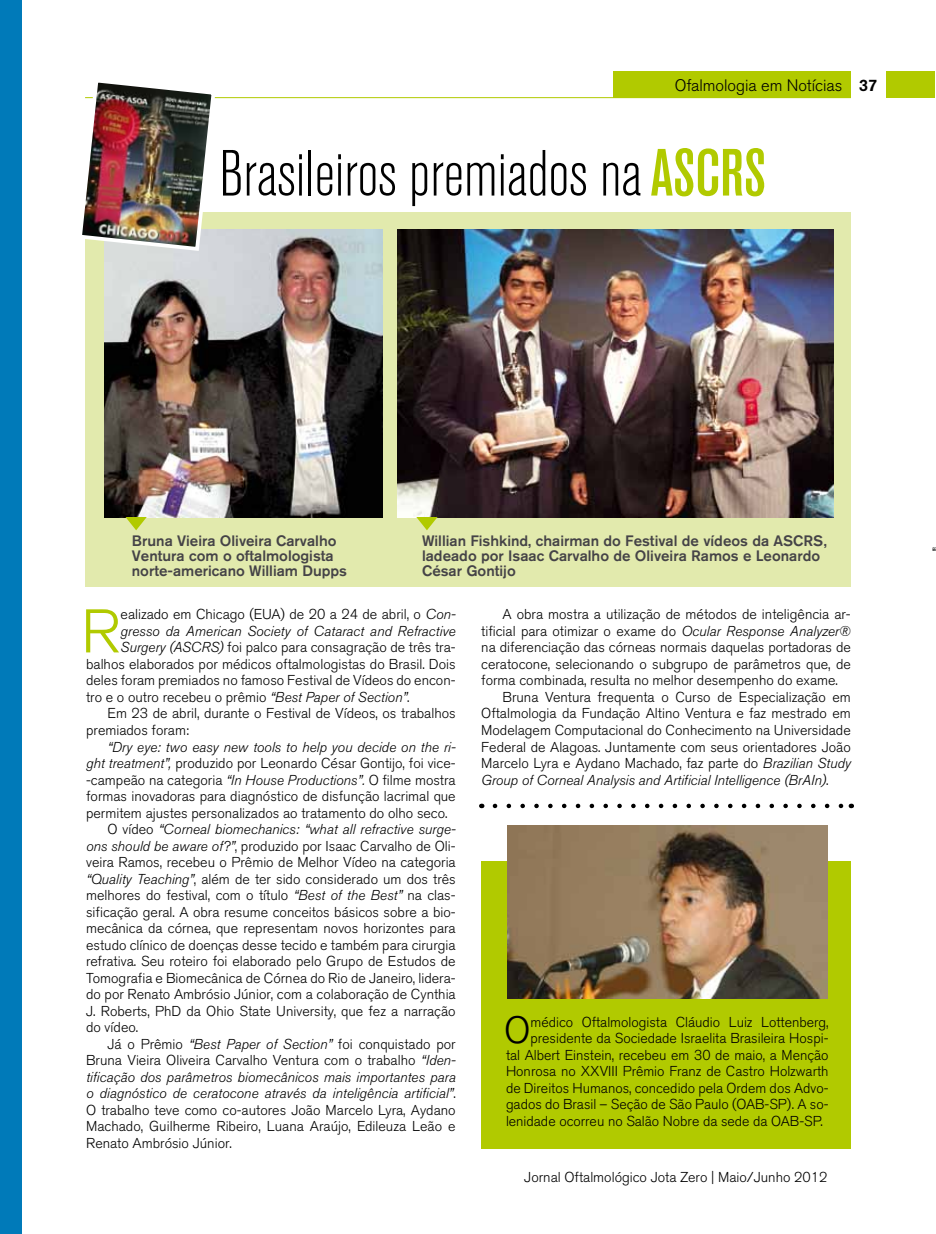
<style>
.page{position:relative;width:936px;height:1234px;background:#fff}
.page>*{position:absolute;margin:0;border:0;box-sizing:border-box;transform-origin:0 0}
.t1{font:300 condensed 64.5px "Akzidenz Grotesk BQ";color:#000}
.t2{font:300 61.05px "Akzidenz Grotesk BQ";color:#b1ca00}
.t3{font:300 37.65px "Akzidenz Grotesk BQ";color:#000}
.t4{font:300 16.5px "Akzidenz Grotesk BQ";color:#000}
.t5{font:500 16.5px "Akzidenz Grotesk BQ";color:#000}
.t6{font:500 15px/15px "Akzidenz Grotesk BQ";color:#454347}
.t7{font:300 14.25px "Akzidenz Grotesk BQ";color:#000}
.t8{font:italic 300 14.25px "Akzidenz Grotesk BQ";color:#000}
.s1{font-family:"Akzidenz Grotesk BQ Md Cnd Alt";font-weight:400;font-stretch:normal;font-size:66px;color:#b1ca00}
.s2{font-style:italic}
.s3{font-style:normal}
</style>
<div class="page">
<div style="left:0;top:0;width:21px;height:1233px;background:#007ab9"></div>
<div style="left:481px;top:861px;width:369px;height:287px;background:#b1ca00"></div>
<div style="left:886px;top:71px;width:49px;height:27px;background:#b1ca00"></div>
<hr style="left:85px;top:97px;width:765px;height:1px;background:#b1ca00">
<div style="left:613px;top:71px;width:237px;height:27px;background:#b1ca00"></div>
<div style="left:85px;top:212px;width:765px;height:374px;background:#e2eaad"></div>
<img style="left:104px;top:229px;width:279px;height:288px">
<img style="left:398px;top:229px;width:435px;height:288px">
<img style="left:82px;top:82px;width:135px;height:171px">
<svg style="left:125px;top:517px;width:22px;height:13px"></svg>
<svg style="left:417px;top:517px;width:20px;height:13px"></svg>
<img style="left:507px;top:825px;width:320px;height:173px">
<svg style="left:495px;top:803px;width:349px;height:5px"></svg>
<p class="t4" style="left:674px;top:76px;width:169px">Ofalmologia em Notícias</p>
<p class="t5" style="left:858px;top:75px;width:20px">37</p>
<h1 class="t1" style="left:219px;top:139px;width:548px">Brasileiros premiados na<span class="s1">ASCRS</span></h1>
<p class="t6" style="left:132px;top:533px;width:217px">Bruna Vieira Oliveira Carvalho<br>Ventura com o oftalmologista norte-americano William Dupps</p>
<p class="t6" style="left:422px;top:533px;width:406px">Willian Fishkind, chairman do Festival de vídeos da ASCRS, ladeado por Isaac Carvalho de Oliveira Ramos e Leonardo<br>César Gontijo</p>
<h2 class="t2" style="left:81px;top:597px;width:41px">R</h2>
<p class="t7" style="left:121px;top:606px;width:337px">ealizado em Chicago (EUA) de 20 a 24 de abril, o <span class="s2">Con-</span></p>
<p class="t8" style="left:121px;top:623px;width:336px">gresso da American Society of Cataract and Refractive</p>
<p class="t7" style="left:121px;top:639px;width:336px"><span class="s2">Surgery (ASCRS)</span> foi palco para consagração de três tra-</p>
<p class="t7" style="left:86px;top:656px;width:371px">balhos elaborados por médicos oftalmologistas do Brasil. Dois</p>
<p class="t7" style="left:86px;top:672px;width:371px">deles foram premiados no famoso Festival de Vídeos do encon-</p>
<p class="t7" style="left:86px;top:689px;width:325px">tro e o outro recebeu o prêmio <span class="s2">“Best Paper of Section”</span>.</p>
<p class="t7" style="left:107px;top:705px;width:350px">Em 23 de abril, durante o Festival de Vídeos, os trabalhos</p>
<p class="t7" style="left:86px;top:722px;width:104px">premiados foram:</p>
<p class="t8" style="left:107px;top:738px;width:350px">“Dry eye: two easy new tools to help you decide on the ri-</p>
<p class="t7" style="left:86px;top:755px;width:371px"><span class="s2">ght treatment”,</span> produzido por Leonardo César Gontijo, foi vice-</p>
<p class="t7" style="left:86px;top:771px;width:371px">-campeão na categoria <span class="s2">“In House Productions”.</span> O filme mostra</p>
<p class="t7" style="left:86px;top:788px;width:371px">formas inovadoras para diagnóstico de disfunção lacrimal que</p>
<p class="t7" style="left:86px;top:804px;width:363px">permitem ajustes personalizados ao tratamento do olho seco.</p>
<p class="t8" style="left:107px;top:821px;width:350px"><span class="s3">O vídeo</span> “Corneal biomechanics: “what all refractive surge-</p>
<p class="t7" style="left:86px;top:837px;width:371px"><span class="s2">ons should be aware of?”</span>, produzido por Isaac Carvalho de Oli-</p>
<p class="t7" style="left:86px;top:854px;width:371px">veira Ramos, recebeu o Prêmio de Melhor Vídeo na categoria</p>
<p class="t7" style="left:86px;top:870px;width:371px"><span class="s2">“Quality Teaching”</span>, além de ter sido considerado um dos três</p>
<p class="t7" style="left:86px;top:887px;width:371px">melhores do festival, com o título <span class="s2">“Best of the Best”</span> na clas-</p>
<p class="t7" style="left:86px;top:903px;width:371px">sificação geral. A obra resume conceitos básicos sobre a bio-</p>
<p class="t7" style="left:86px;top:920px;width:371px">mecânica da córnea, que representam novos horizontes para</p>
<p class="t7" style="left:86px;top:936px;width:371px">estudo clínico de doenças desse tecido e também para cirurgia</p>
<p class="t7" style="left:86px;top:953px;width:371px">refrativa. Seu roteiro foi elaborado pelo Grupo de Estudos de</p>
<p class="t7" style="left:86px;top:969px;width:371px">Tomografia e Biomecânica de Córnea do Rio de Janeiro, lidera-</p>
<p class="t7" style="left:86px;top:986px;width:371px">do por Renato Ambrósio Júnior, com a colaboração de Cynthia</p>
<p class="t7" style="left:86px;top:1002px;width:371px">J. Roberts, PhD da Ohio State University, que fez a narração</p>
<p class="t7" style="left:86px;top:1019px;width:54px">do vídeo.</p>
<p class="t7" style="left:107px;top:1035px;width:350px">Já o Prêmio <span class="s2">“Best Paper of Section”</span> foi conquistado por</p>
<p class="t7" style="left:86px;top:1052px;width:371px">Bruna Vieira Oliveira Carvalho Ventura com o trabalho <span class="s2">“Iden-</span></p>
<p class="t8" style="left:86px;top:1068px;width:371px">tificação dos parâmetros biomecânicos mais importantes para</p>
<p class="t8" style="left:86px;top:1085px;width:371px">o diagnóstico de ceratocone através da inteligência artificial”<span class="s3">.</span></p>
<p class="t7" style="left:86px;top:1101px;width:371px">O trabalho teve como co-autores João Marcelo Lyra, Aydano</p>
<p class="t7" style="left:86px;top:1118px;width:371px">Machado, Guilherme Ribeiro, Luana Araújo, Edileuza Leão e</p>
<p class="t7" style="left:86px;top:1134px;width:147px">Renato Ambrósio Júnior.</p>
<p class="t7" style="left:502px;top:606px;width:350px">A obra mostra a utilização de métodos de inteligência ar-</p>
<p class="t7" style="left:481px;top:623px;width:371px">tificial para otimizar o exame do <span class="s2">Ocular Response Analyzer®</span></p>
<p class="t7" style="left:481px;top:639px;width:371px">na diferenciação das córneas normais daquelas portadoras de</p>
<p class="t7" style="left:481px;top:656px;width:371px">ceratocone, selecionando o subgrupo de parâmetros que, de</p>
<p class="t7" style="left:481px;top:672px;width:358px">forma combinada, resulta no melhor desempenho do exame.</p>
<p class="t7" style="left:502px;top:689px;width:350px">Bruna Ventura frequenta o Curso de Especialização em</p>
<p class="t7" style="left:481px;top:705px;width:371px">Oftalmologia da Fundação Altino Ventura e faz mestrado em</p>
<p class="t7" style="left:481px;top:722px;width:371px">Modelagem Computacional do Conhecimento na Universidade</p>
<p class="t7" style="left:481px;top:738px;width:371px">Federal de Alagoas. Juntamente com seus orientadores João</p>
<p class="t7" style="left:481px;top:755px;width:371px">Marcelo Lyra e Aydano Machado, faz parte do <span class="s2">Brazilian Study</span></p>
<p class="t8" style="left:481px;top:771px;width:349px">Group of Corneal Analysis and Artificial Intelligence (BrAIn)<span class="s3">.</span></p>
<h3 class="t3" style="left:504px;top:1008px;width:28px">O</h3>
<p class="t7" style="left:530px;top:1013px;width:299px">médico Oftalmologista Cláudio Luiz Lottenberg,</p>
<p class="t7" style="left:530px;top:1030px;width:299px">presidente da Sociedade Israelita Brasileira Hospi-</p>
<p class="t7" style="left:506px;top:1046px;width:324px">tal Albert Einstein, recebeu em 30 de maio, a Menção</p>
<p class="t7" style="left:506px;top:1063px;width:324px">Honrosa no XXVIII Prêmio Franz de Castro Holzwarth</p>
<p class="t7" style="left:506px;top:1079px;width:324px">de Direitos Humanos, concedido pela Ordem dos Advo-</p>
<p class="t7" style="left:506px;top:1096px;width:324px">gados do Brasil – Seção de São Paulo (OAB-SP). A so-</p>
<p class="t7" style="left:506px;top:1112px;width:318px">lenidade ocorreu no Salão Nobre da sede da OAB-SP.</p>
<p class="t7" style="left:524px;top:1168px;width:305px">Jornal Oftalmológico Jota Zero | Maio/Junho 2012</p>
<p class="t7" style="left:932px;top:544px;width:6px">“</p>
</div>
